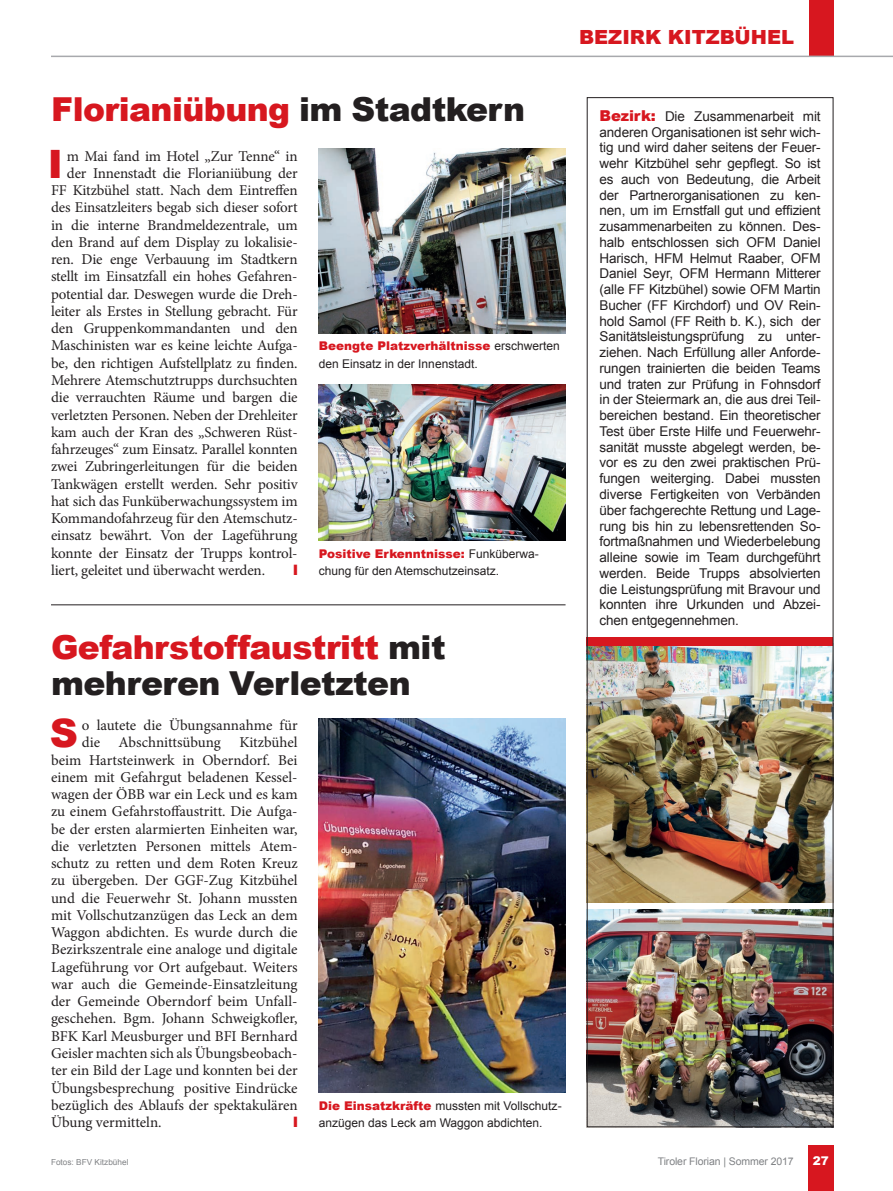
<style>
.page{position:relative;width:893px;height:1191px;background:#fff}
.page>*{position:absolute;margin:0;border:0;box-sizing:border-box;transform-origin:0 0}
.t1{font:900 39.15px "Arial";color:#d7171f}
.t2{font:900 33px/36px "Arial";letter-spacing:-.015em;color:#231f20}
.t3{font:900 33px "Arial";letter-spacing:-.015em;color:#d7171f}
.t4{font:900 19.5px "Arial";color:#d7171f}
.t5{font:15px "Minion Pro";letter-spacing:-.01em;color:#231f20}
.t6{font:13.5px/15.8px "Arial";letter-spacing:-.01em;color:#231f20;text-align:justify}
.t7{font:12px/17.2px "Arial";color:#231f20}
.t8{font:900 12px "Arial";color:#fff}
.t9{font:10.5px "Arial";letter-spacing:-.01em;color:#808285}
.t10{font:8.25px "Arial";color:#808285}
.s1{color:#231f20}
.s2{font-weight:900;color:#d7171f}
.s3{color:#d7171f}
.s4{font-weight:900;font-size:15px;color:#d7171f}
</style>
<div class="page">
<div style="left:809px;top:0;width:24px;height:56px;background:#d7171f"></div>
<hr style="left:51px;top:56px;width:842px;height:1px;background:#a8a9ad">
<img style="left:589px;top:909px;width:242px;height:216px">
<img style="left:589px;top:646px;width:242px;height:256px">
<div style="left:587px;top:637px;width:246px;height:9px;background:#d7171f"></div>
<div style="left:587px;top:97px;width:246px;height:1030px;border:1px solid #231f20"></div>
<div style="left:808px;top:1145px;width:25px;height:46px;background:#d7171f"></div>
<img style="left:319px;top:719px;width:247px;height:373px">
<img style="left:319px;top:385px;width:247px;height:155px">
<img style="left:319px;top:149px;width:247px;height:184px">
<hr style="left:51px;top:604px;width:515px;height:1px;background:#231f20">
<h3 class="t4" style="left:579px;top:23px;width:217px">BEZIRK KITZBÜHEL</h3>
<h2 class="t3" style="left:51px;top:86px;width:476px">Florianiübung <span class="s1">im Stadtkern</span></h2>
<h1 class="t1" style="left:48px;top:135px;width:17px">I</h1>
<p class="t5" style="left:67px;top:146px;width:232px">m Mai fand im Hotel „Zur Tenne“ in</p>
<p class="t5" style="left:67px;top:163px;width:232px">der Innenstadt die Florianiübung der</p>
<p class="t5" style="left:51px;top:180px;width:248px">FF Kitzbühel statt. Nach dem Eintreffen</p>
<p class="t5" style="left:51px;top:198px;width:248px">des Einsatzleiters begab sich dieser sofort</p>
<p class="t5" style="left:51px;top:215px;width:248px">in die interne Brandmeldezentrale, um</p>
<p class="t5" style="left:51px;top:232px;width:248px">den Brand auf dem Display zu lokalisie-</p>
<p class="t5" style="left:51px;top:249px;width:248px">ren. Die enge Verbauung im Stadtkern</p>
<p class="t5" style="left:51px;top:267px;width:248px">stellt im Einsatzfall ein hohes Gefahren-</p>
<p class="t5" style="left:51px;top:284px;width:248px">potential dar. Deswegen wurde die Dreh-</p>
<p class="t5" style="left:51px;top:301px;width:248px">leiter als Erstes in Stellung gebracht. Für</p>
<p class="t5" style="left:51px;top:318px;width:248px">den Gruppenkommandanten und den</p>
<p class="t5" style="left:51px;top:336px;width:248px">Maschinisten war es keine leichte Aufga-</p>
<p class="t5" style="left:51px;top:353px;width:248px">be, den richtigen Aufstellplatz zu finden.</p>
<p class="t5" style="left:51px;top:370px;width:248px">Mehrere Atemschutztrupps durchsuchten</p>
<p class="t5" style="left:51px;top:387px;width:248px">die verrauchten Räume und bargen die</p>
<p class="t5" style="left:51px;top:405px;width:248px">verletzten Personen. Neben der Drehleiter</p>
<p class="t5" style="left:51px;top:422px;width:248px">kam auch der Kran des „Schweren Rüst-</p>
<p class="t5" style="left:51px;top:439px;width:248px">fahrzeuges“ zum Einsatz. Parallel konnten</p>
<p class="t5" style="left:51px;top:456px;width:248px">zwei Zubringerleitungen für die beiden</p>
<p class="t5" style="left:51px;top:474px;width:248px">Tankwägen erstellt werden. Sehr positiv</p>
<p class="t5" style="left:51px;top:491px;width:248px">hat sich das Funküberwachungssystem im</p>
<p class="t5" style="left:51px;top:508px;width:248px">Kommandofahrzeug für den Atemschutz-</p>
<p class="t5" style="left:51px;top:525px;width:248px">einsatz bewährt. Von der Lageführung</p>
<p class="t5" style="left:51px;top:543px;width:248px">konnte der Einsatz der Trupps kontrol-</p>
<p class="t5" style="left:51px;top:560px;width:216px">liert, geleitet und überwacht werden.</p>
<p class="t7" style="left:319px;top:338px;width:242px"><span class="s2">Beengte Platzverhältnisse</span> erschwerten den Einsatz in der Innenstadt.</p>
<p class="t7" style="left:319px;top:545px;width:222px"><span class="s2">Positive Erkenntnisse:</span> Funküberwa&shy;chung für den Atemschutzeinsatz.</p>
<h2 class="t2" style="left:51px;top:628px;width:396px"><span class="s3">Gefahrstoffaustritt</span> mit mehreren Verletzten</h2>
<h1 class="t1" style="left:50px;top:705px;width:30px">S</h1>
<p class="t5" style="left:82px;top:715px;width:217px">o lautete die Übungsannahme für</p>
<p class="t5" style="left:82px;top:732px;width:217px">die Abschnittsübung Kitzbühel</p>
<p class="t5" style="left:51px;top:750px;width:248px">beim Hartsteinwerk in Oberndorf. Bei</p>
<p class="t5" style="left:51px;top:767px;width:248px">einem mit Gefahrgut beladenen Kessel-</p>
<p class="t5" style="left:51px;top:784px;width:248px">wagen der ÖBB war ein Leck und es kam</p>
<p class="t5" style="left:51px;top:801px;width:248px">zu einem Gefahrstoffaustritt. Die Aufga-</p>
<p class="t5" style="left:51px;top:819px;width:248px">be der ersten alarmierten Einheiten war,</p>
<p class="t5" style="left:51px;top:836px;width:248px">die verletzten Personen mittels Atem-</p>
<p class="t5" style="left:51px;top:853px;width:248px">schutz zu retten und dem Roten Kreuz</p>
<p class="t5" style="left:51px;top:870px;width:248px">zu übergeben. Der GGF-Zug Kitzbühel</p>
<p class="t5" style="left:51px;top:888px;width:248px">und die Feuerwehr St. Johann mussten</p>
<p class="t5" style="left:51px;top:905px;width:248px">mit Vollschutzanzügen das Leck an dem</p>
<p class="t5" style="left:51px;top:922px;width:248px">Waggon abdichten. Es wurde durch die</p>
<p class="t5" style="left:51px;top:939px;width:248px">Bezirkszentrale eine analoge und digitale</p>
<p class="t5" style="left:51px;top:957px;width:248px">Lageführung vor Ort aufgebaut. Weiters</p>
<p class="t5" style="left:51px;top:974px;width:248px">war auch die Gemeinde-Einsatzleitung</p>
<p class="t5" style="left:51px;top:991px;width:248px">der Gemeinde Oberndorf beim Unfall-</p>
<p class="t5" style="left:51px;top:1008px;width:248px">geschehen. Bgm. Johann Schweigkofler,</p>
<p class="t5" style="left:51px;top:1026px;width:248px">BFK Karl Meusburger und BFI Bernhard</p>
<p class="t5" style="left:51px;top:1043px;width:248px">Geisler machten sich als Übungsbeobach-</p>
<p class="t5" style="left:51px;top:1060px;width:248px">ter ein Bild der Lage und konnten bei der</p>
<p class="t5" style="left:51px;top:1077px;width:248px">Übungsbesprechung positive Eindrücke</p>
<p class="t5" style="left:51px;top:1095px;width:248px">bezüglich des Ablaufs der spektakulären</p>
<p class="t5" style="left:51px;top:1112px;width:112px">Übung vermitteln.</p>
<p class="t7" style="left:319px;top:1097px;width:244px"><span class="s2">Die Einsatzkräfte</span> mussten mit Vollschutz&shy;anzügen das Leck am Waggon abdichten.</p>
<p class="t6" style="left:600px;top:108px;width:223px"><span class="s4">Bezirk:</span> Die Zusammenarbeit mit anderen Organisationen ist sehr wich&shy;tig und wird daher seitens der Feuer&shy;wehr Kitzbühel sehr gepflegt. So ist es auch von Bedeutung, die Arbeit der Partnerorganisationen zu ken&shy;nen, um im Ernstfall gut und effizient zusammenarbeiten zu können. Des&shy;halb entschlossen sich OFM Daniel Harisch, HFM Helmut Raaber, OFM Daniel Seyr, OFM Hermann Mitterer (alle FF Kitzbühel) sowie OFM Martin Bucher (FF Kirchdorf) und OV Rein&shy;hold Samol (FF Reith b. K.), sich der Sanitätsleistungsprüfung zu unter&shy;ziehen. Nach Erfüllung aller Anforde&shy;rungen trainierten die beiden Teams und traten zur Prüfung in Fohnsdorf in der Steiermark an, die aus drei Teil&shy;bereichen bestand. Ein theoretischer Test über Erste Hilfe und Feuerwehr&shy;sanität musste abgelegt werden, be&shy;vor es zu den zwei praktischen Prü&shy;fungen weiterging. Dabei mussten diverse Fertigkeiten von Verbänden über fachgerechte Rettung und Lage&shy;rung bis hin zu lebensrettenden So&shy;fortmaßnahmen und Wiederbelebung alleine sowie im Team durchgeführt werden. Beide Trupps absolvierten die Leistungsprüfung mit Bravour und konnten ihre Urkunden und Abzei&shy;chen entgegennehmen.</p>
<p class="t10" style="left:51px;top:1156px;width:79px">Fotos: BFV Kitzbühel</p>
<p class="t9" style="left:658px;top:1154px;width:137px">Tiroler Florian | Sommer 2017</p>
<p class="t8" style="left:813px;top:1152px;width:18px">27</p>
</div>
